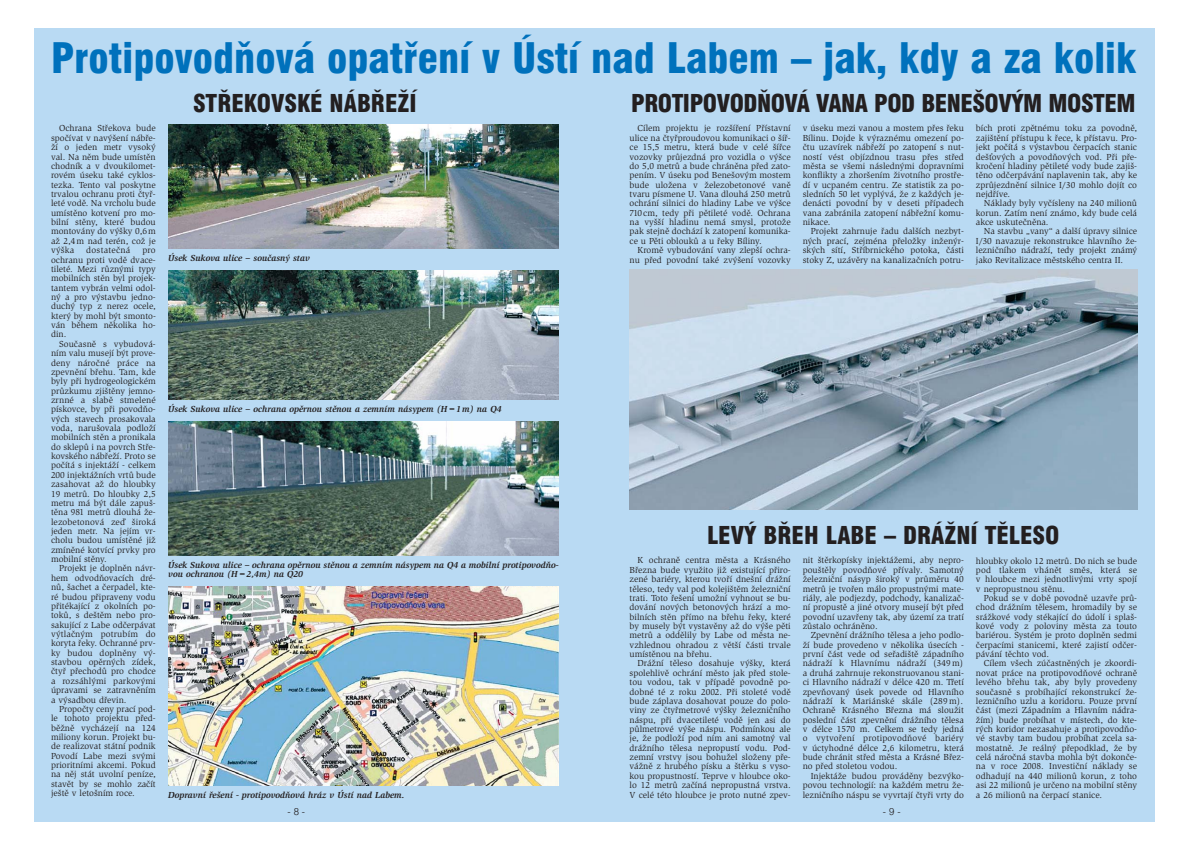
<style>
.page{position:relative;width:1191px;height:842px;background:#fff}
.page>*{position:absolute;margin:0;border:0;box-sizing:border-box;transform-origin:0 0}
.t1{font:condensed 41px "Swiss 721 AT Black";color:#0071bc}
.t2{font:condensed 24px "Swiss 721 AT Black";color:#231f20}
.t3{font:condensed 24px "Swiss 721 AT Black";letter-spacing:-.02em;color:#231f20}
.t4{font:10px "Swiss 721 AT Light";color:#231f20}
.t5{font:9px/9.4px "Slimbach CE";color:#231f20;text-align:justify}
.t6{font:italic 700 9px/9.4px "Slimbach CE";color:#231f20}
.t7{font:9px "Slimbach CE";letter-spacing:.025em;color:#231f20}
</style>
<div class="page">
<div style="left:34px;top:28px;width:1120px;height:794px;background:#b9daf3"></div>
<img style="left:168px;top:125px;width:390px;height:123px">
<img style="left:168px;top:271px;width:390px;height:128px">
<img style="left:168px;top:421px;width:390px;height:135px">
<img style="left:168px;top:586px;width:390px;height:199px">
<img style="left:629px;top:269px;width:508px;height:240px">
<h1 class="t1" style="left:51px;top:43px;width:1086px">Protipovodňová opatření v Ústí nad Labem – jak, kdy a za kolik</h1>
<h2 class="t2" style="left:193px;top:95px;width:225px">STŘEKOVSKÉ NÁBŘEŽÍ</h2>
<p class="t5" style="left:51px;top:125px;width:106px;text-indent:8px">Ochrana Střekova bude spočívat v navýšení nábře&shy;ží o jeden metr vysoký val. Na něm bude umístěn chodník a v dvoukilomet&shy;rovém úseku také cyklos&shy;tezka. Tento val poskytne trvalou ochranu proti čtyř&shy;leté vodě. Na vrcholu bude umístěno kotvení pro mo&shy;bilní stěny, které budou montovány do výšky 0,6 m až 2,4 m nad terén, což je výška</p>
<h2 class="t3" style="left:631px;top:95px;width:506px">PROTIPOVODŇOVÁ VANA POD BENEŠOVÝM MOSTEM</h2>
<p class="t5" style="left:629px;top:125px;width:163px;text-indent:8px">Cílem projektu je rozšíření Přístavní ulice na čtyřproudovou komunikaci o šíř&shy;ce 15,5 metru, která bude v celé šířce vozovky průjezdná pro vozidla o výšce do 5,0 metrů a bude chráněna před zato&shy;pením. V úseku pod Benešovým mostem bude uložena v železobetonové vaně tvaru písmene U. Vana dlouhá 250 metrů ochrání silnici do hladiny Labe ve výšce 710 cm, tedy při pětileté vodě. Ochrana na vyšší hladinu nemá smysl, protože pak stejně dochází k zatopení komunika&shy;ce u Pěti oblouků a u řeky Bíliny.</p>
<p class="t5" style="left:629px;top:246px;width:163px;text-align:right">Kromě vybudování vany zlepší ochra&shy;nu před povodní také zvýšení vozovky</p>
<p class="t5" style="left:802px;top:125px;width:163px">v úseku mezi vanou a mostem přes řeku Bílinu. Dojde k výraznému omezení po&shy;čtu uzavírek nábřeží po zatopení s nut&shy;ností vést objízdnou trasu přes střed města se všemi následnými dopravními konflikty a zhoršením životního prostře&shy;dí v ucpaném centru. Ze statistik za po&shy;sledních 50 let vyplývá, že z každých je&shy;denácti povodní by v deseti případech vana zabránila zatopení nábřežní komu&shy;nikace.</p>
<p class="t5" style="left:802px;top:228px;width:163px;text-indent:8px">Projekt zahrnuje řadu dalších nezbyt&shy;ných prací, zejména přeložky inženýr&shy;ských sítí, Stříbrnického potoka, části stoky Z, uzávěry na kanalizačních potru-</p>
<p class="t5" style="left:976px;top:125px;width:163px">bích proti zpětnému toku za povodně, zajištění přístupu k řece, k přístavu. Pro&shy;jekt počítá s výstavbou čerpacích stanic dešťových a povodňových vod. Při pře&shy;kročení hladiny pětileté vody bude zajiš&shy;těno odčerpávání naplavenin tak, aby ke zprůjezdnění silnice I/30 mohlo dojít co nejdříve.</p>
<p class="t5" style="left:976px;top:199px;width:163px;text-indent:8px">Náklady byly vyčísleny na 240 milionů korun. Zatím není známo, kdy bude celá akce uskutečněna.</p>
<p class="t5" style="left:976px;top:228px;width:163px;text-indent:8px">Na stavbu „vany“ a další úpravy silnice I/30 navazuje rekonstrukce hlavního že&shy;lezničního nádraží, tedy projekt známý jako Revitalizace městského centra II.</p>
<p class="t7" style="left:86px;top:247px;width:46px">dostatečná</p>
<p class="t5" style="left:51px;top:246px;width:106px;text-indent:91px">pro ochranu proti vodě dvace&shy;tileté. Mezi různými typy mobilních stěn byl projek&shy;tantem vybrán velmi odol&shy;ný a pro výstavbu jedno&shy;duchý typ z nerez ocele, který by mohl být smonto&shy;ván během několika ho&shy;din.</p>
<p class="t5" style="left:51px;top:340px;width:106px;text-indent:8px">Současně s vybudová&shy;ním valu musejí být prove&shy;deny náročné práce na zpevnění břehu. Tam, kde byly při hydrogeologickém průzkumu zjištěny jemno&shy;zrnné a slabě stmelené pískovce, by při povodňo&shy;vých stavech prosakovala voda, narušovala podloží mobilních stěn a pronikala do sklepů i na povrch Stře&shy;kovského nábřeží. Proto se počítá s injektáží - celkem 200 injektážních vrtů bude zasahovat až do hloubky 19 metrů. Do hloubky 2,5 metru má být dále zapuš&shy;těna 981 metrů dlouhá že&shy;lezobetonová zeď široká jeden metr. Na jejím vr&shy;cholu budou umístěné již zmíněné kotvící prvky pro mobilní stěny.</p>
<p class="t5" style="left:51px;top:565px;width:106px;text-indent:8px">Projekt je doplněn návr&shy;hem odvodňovacích dré&shy;nů, šachet a čerpadel, kte&shy;ré budou připraveny vodu přitékající z okolních po&shy;toků, s deštěm nebo pro&shy;sakující z Labe odčerpávat výtlačným potrubím do koryta řeky. Ochranné prv&shy;ky budou doplněny vý&shy;stavbou opěrných zídek, čtyř přechodů pro chodce a rozsáhlými parkovými úpravami se zatravněním a výsadbou dřevin.</p>
<p class="t5" style="left:51px;top:705px;width:106px;text-indent:8px">Propočty ceny prací pod&shy;le tohoto projektu před&shy;běžně vycházejí na 124 miliony korun. Projekt bu&shy;de realizovat státní podnik Povodí Labe mezi svými prioritními akcemi. Pokud na něj stát uvolní peníze, stavět by se mohlo začít ještě v letošním roce.</p>
<p class="t6" style="left:168px;top:254px;width:143px">Úsek Sukova ulice – současný stav</p>
<p class="t6" style="left:168px;top:405px;width:335px">Úsek Sukova ulice – ochrana opěrnou stěnou a zemním násypem (H=1 m) na Q4</p>
<h2 class="t2" style="left:707px;top:527px;width:354px">LEVÝ BŘEH LABE – DRÁŽNÍ TĚLESO</h2>
<p class="t5" style="left:629px;top:557px;width:163px;text-indent:8px">K ochraně centra města a Krásného Března bude využito již existující přiro&shy;zené bariéry, kterou tvoří dnešní drážní těleso, tedy val pod kolejištěm železniční trati. Toto řešení umožní vyhnout se bu&shy;dování nových betonových hrází a mo&shy;bilních stěn přímo na břehu řeky, které by musely být vystavěny až do výše pěti metrů a oddělily by Labe od města ne&shy;vzhlednou ohradou z větší části trvale umístěnou na břehu.</p>
<p class="t5" style="left:629px;top:660px;width:163px;text-indent:8px">Drážní těleso dosahuje výšky, která spolehlivě ochrání město jak před stole&shy;tou vodou, tak v případě povodně po&shy;dobné té z roku 2002. Při stoleté vodě bude záplava dosahovat pouze do polo&shy;viny ze čtyřmetrové výšky železničního náspu, při dvacetileté vodě jen asi do půlmetrové výše náspu. Podmínkou ale je, že podloží pod ním ani samotný val drážního tělesa nepropustí vodu. Pod&shy;zemní vrstvy jsou bohužel složeny pře&shy;vážně z hrubého písku a štěrku s vyso&shy;kou propustností. Teprve v hloubce oko&shy;lo 12 metrů začíná nepropustná vrstva.<br>V celé této hloubce je proto nutné zpev-</p>
<p class="t5" style="left:802px;top:557px;width:163px">nit štěrkopísky injektážemi, aby nepro&shy;pouštěly povodňové přívaly. Samotný železniční násyp široký v průměru 40 metrů je tvořen málo propustnými mate&shy;riály, ale podjezdy, podchody, kanalizač&shy;ní propustě a jiné otvory musejí být před povodní uzavřeny tak, aby území za tratí zůstalo ochráněno.</p>
<p class="t5" style="left:802px;top:631px;width:163px;text-indent:8px">Zpevnění drážního tělesa a jeho podlo&shy;ží bude provedeno v několika úsecích - první část vede od seřadiště západního nádraží k Hlavnímu nádraží (349 m) a druhá zahrnuje rekonstruovanou stani&shy;ci Hlavního nádraží v délce 420 m. Třetí zpevňovaný úsek povede od Hlavního nádraží k Mariánské skále (289 m).<br>Ochraně Krásného Března má sloužit poslední část zpevnění drážního tělesa v délce 1570 m. Celkem se tedy jedná o vytvoření protipovodňové bariéry v úctyhodné délce 2,6 kilometru, která bude chránit střed města a Krásné Břez&shy;no před stoletou vodou.</p>
<p class="t5" style="left:802px;top:772px;width:163px;text-indent:8px">Injektáže budou prováděny bezvýko&shy;povou technologií: na každém metru že&shy;lezničního náspu se vyvrtají čtyři vrty do</p>
<p class="t5" style="left:976px;top:557px;width:163px">hloubky okolo 12 metrů. Do nich se bude pod tlakem vhánět směs, která se v hloubce mezi jednotlivými vrty spojí v nepropustnou stěnu.</p>
<p class="t5" style="left:976px;top:594px;width:163px;text-indent:8px">Pokud se v době povodně uzavře prů&shy;chod drážním tělesem, hromadily by se srážkové vody stékající do údolí i splaš&shy;kové vody z poloviny města za touto bariérou. Systém je proto doplněn sedmi čerpacími stanicemi, které zajistí odčer&shy;pávání těchto vod.</p>
<p class="t5" style="left:976px;top:660px;width:163px;text-indent:8px">Cílem všech zúčastněných je zkoordi&shy;novat práce na protipovodňové ochraně levého břehu tak, aby byly provedeny současně s probíhající rekonstrukcí že&shy;lezničního uzlu a koridoru. Pouze první část (mezi Západním a Hlavním nádra&shy;žím) bude probíhat v místech, do kte&shy;rých koridor nezasahuje a protipovodňo&shy;vé stavby tam budou probíhat zcela sa&shy;mostatně. Je reálný přepodklad, že by celá náročná stavba mohla být dokonče&shy;na v roce 2008. Investiční náklady se odhadují na 440 milionů korun, z toho asi 22 milionů je určeno na mobilní stěny a 26 milionů na čerpací stanice.</p>
<p class="t6" style="left:168px;top:561px;width:392px">Úsek Sukova ulice – ochrana opěrnou stěnou a zemním násypem na Q4 a mobilní protipovodňo&shy;vou ochranou (H=2,4m) na Q20</p>
<p class="t6" style="left:168px;top:791px;width:238px">Dopravní řešení - protipovodňová hráz v Ústí nad Labem.</p>
<p class="t4" style="left:287px;top:807px;width:19px">- 8 -</p>
<p class="t4" style="left:883px;top:807px;width:19px">- 9 -</p>
</div>
